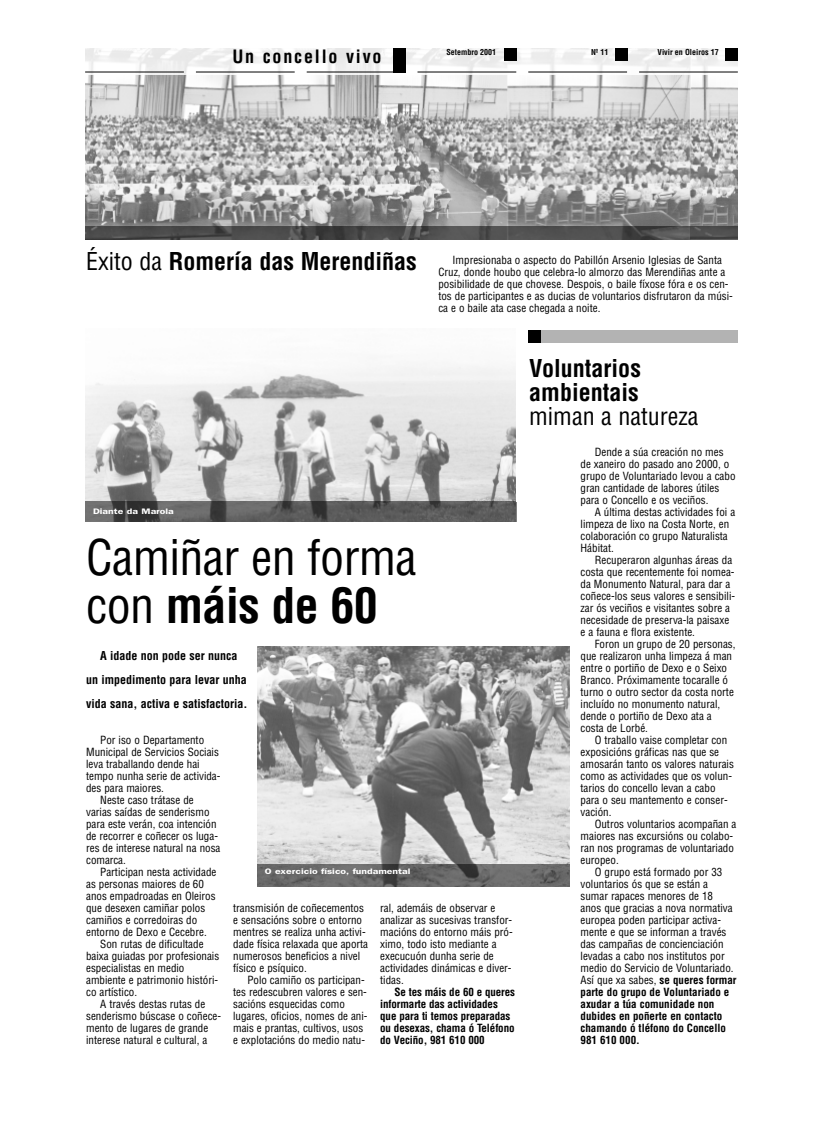
<style>
.page{position:relative;width:823px;height:1134px;background:#fff}
.page>*{position:absolute;margin:0;border:0;box-sizing:border-box;transform-origin:0 0}
.t1{font:condensed 48px/48px "Helvetica";letter-spacing:-.015em;color:#000}
.t2{font:700 condensed 24px/24px "Helvetica";color:#000}
.t3{font:condensed 24px "Helvetica";color:#000}
.t4{font:700 condensed 18px "Helvetica";letter-spacing:.1em;color:#000}
.t5{font:700 condensed 12px/24px "Helvetica";color:#000;text-align:center}
.t6{font:condensed 11px/12px "Helvetica";color:#000}
.t7{font:700 condensed 11px/12px "Helvetica";letter-spacing:-.01em;color:#000}
.t8{font:600 8px "Franklin Gothic";color:#fff;scale:1.3 1}
.t9{font:700 condensed 8px "Helvetica";color:#000}
.s1{font-weight:400}
.s2{font-weight:700}
</style>
<div class="page">
<img style="left:85px;top:75px;width:652px;height:152px">
<img style="left:85px;top:48px;width:652px;height:27px">
<img style="left:85px;top:227px;width:652px;height:12px">
<img style="left:257px;top:646px;width:312px;height:219px">
<img style="left:257px;top:865px;width:312px;height:22px">
<div style="left:528px;top:331px;width:209px;height:12px;background:#b3b3b3"></div>
<div style="left:528px;top:331px;width:12px;height:12px;background:#000"></div>
<div style="left:725px;top:48px;width:12px;height:12px;background:#000"></div>
<div style="left:614px;top:48px;width:12px;height:12px;background:#000"></div>
<div style="left:504px;top:48px;width:12px;height:12px;background:#000"></div>
<hr style="left:417px;top:72px;width:99px;height:1px;background:#000">
<hr style="left:528px;top:72px;width:98px;height:1px;background:#000">
<hr style="left:638px;top:72px;width:99px;height:1px;background:#000">
<hr style="left:306px;top:72px;width:99px;height:1px;background:#000">
<hr style="left:196px;top:72px;width:98px;height:1px;background:#000">
<hr style="left:85px;top:72px;width:99px;height:1px;background:#000">
<div style="left:393px;top:48px;width:12px;height:24px;background:#000"></div>
<img style="left:85px;top:366px;width:430px;height:136px">
<img style="left:85px;top:502px;width:430px;height:20px">
<h3 class="t4" style="left:232px;top:46px;width:150px">Un concello vivo</h3>
<p class="t9" style="left:446px;top:48px;width:51px">Setembro 2001</p>
<p class="t9" style="left:590px;top:48px;width:19px">Nº 11</p>
<p class="t9" style="left:657px;top:48px;width:63px">Vivir en Oleiros 17</p>
<h2 class="t2" style="left:86px;top:250px;width:332px"><span class="s1">Éxito da</span> Romería das Merendiñas</h2>
<p class="t6" style="left:438px;top:254px;width:296px;text-indent:14px">Impresionaba o aspecto do Pabillón Arsenio Iglesias de Santa Cruz, donde houbo que celebra-lo almorzo das Merendiñas ante a posibilidade de que chovese. Despois, o baile fíxose fóra e os cen&shy;tos de participantes e as ducias de voluntarios disfrutaron da músi&shy;ca e o baile ata case chegada a noite.</p>
<p class="t8" style="left:93px;top:506px;width:64px">Diante da Marola</p>
<h1 class="t1" style="left:86px;top:534px;width:332px">Camiñar en forma con <span class="s2">máis de 60</span></h1>
<p class="t5" style="left:86px;top:644px;width:163px">A idade non pode ser nunca<br>un impedimento para levar unha vida sana, activa e satisfactoria.</p>
<p class="t6" style="left:100px;top:734px;width:105px">Por iso o Departamento</p>
<p class="t6" style="left:86px;top:746px;width:134px">Municipal de Servicios Sociais</p>
<p class="t6" style="left:86px;top:758px;width:115px">leva traballando dende hai</p>
<p class="t6" style="left:86px;top:770px;width:136px">tempo nunha serie de activida-</p>
<p class="t6" style="left:86px;top:782px;width:79px">des para maiores.</p>
<p class="t6" style="left:100px;top:794px;width:95px">Neste caso trátase de</p>
<p class="t6" style="left:86px;top:806px;width:125px">varias saídas de senderismo</p>
<p class="t6" style="left:86px;top:818px;width:132px">para este verán, coa intención</p>
<p class="t6" style="left:86px;top:830px;width:133px">de recorrer e coñecer os luga-</p>
<p class="t6" style="left:86px;top:842px;width:136px">res de interese natural na nosa</p>
<p class="t6" style="left:86px;top:854px;width:41px">comarca.</p>
<p class="t6" style="left:100px;top:866px;width:117px">Participan nesta actividade</p>
<p class="t6" style="left:86px;top:878px;width:119px">as personas maiores de 60</p>
<p class="t6" style="left:86px;top:890px;width:131px">anos empadroadas en Oleiros</p>
<p class="t6" style="left:86px;top:902px;width:120px">que desexen camiñar polos</p>
<p class="t6" style="left:86px;top:914px;width:113px">camiños e corredoiras do</p>
<p class="t6" style="left:86px;top:926px;width:122px">entorno de Dexo e Cecebre.</p>
<p class="t6" style="left:100px;top:938px;width:105px">Son rutas de dificultade</p>
<p class="t6" style="left:86px;top:950px;width:135px">baixa guiadas por profesionais</p>
<p class="t6" style="left:86px;top:962px;width:100px">especialistas en medio</p>
<p class="t6" style="left:86px;top:974px;width:133px">ambiente e patrimonio históri-</p>
<p class="t6" style="left:86px;top:986px;width:52px">co artístico.</p>
<p class="t6" style="left:100px;top:998px;width:106px">A través destas rutas de</p>
<p class="t6" style="left:86px;top:1010px;width:136px">senderismo búscase o coñece-</p>
<p class="t6" style="left:86px;top:1022px;width:124px">mento de lugares de grande</p>
<p class="t6" style="left:86px;top:1034px;width:123px">interese natural e cultural, a</p>
<p class="t8" style="left:264px;top:867px;width:114px">O exercicio físico, fundamental</p>
<p class="t6" style="left:233px;top:902px;width:136px">transmisión de coñecementos e sensacións sobre o entorno mentres se realiza unha activi&shy;dade física relaxada que aporta numerosos beneficios a nivel físico e psíquico.</p>
<p class="t6" style="left:233px;top:974px;width:136px;text-indent:14px">Polo camiño os participan&shy;tes redescubren valores e sen&shy;sacións esquecidas como lugares, oficios, nomes de ani&shy;mais e prantas, cultivos, usos e explotacións do medio natu-</p>
<p class="t6" style="left:380px;top:902px;width:134px">ral, ademáis de observar e analizar as sucesivas transfor&shy;macións do entorno máis pró&shy;ximo, todo isto mediante a execucuón dunha serie de actividades dinámicas e diver&shy;tidas.</p>
<p class="t7" style="left:380px;top:986px;width:136px;text-indent:14px">Se tes máis de 60 e queres informarte das actividades que para ti temos preparadas ou desexas, chama ó Teléfono do Veciño, 981 610 000</p>
<h2 class="t2" style="left:529px;top:357px;width:113px">Voluntarios ambientais</h2>
<h2 class="t3" style="left:529px;top:403px;width:171px">miman a natureza</h2>
<p class="t6" style="left:580px;top:446px;width:156px;text-indent:14px">Dende a súa creación no mes de xaneiro do pasado ano 2000, o grupo de Voluntariado levou a cabo gran cantidade de labores útiles para o Concello e os veciños.</p>
<p class="t6" style="left:580px;top:506px;width:156px;text-indent:14px">A última destas actividades foi a limpeza de lixo na Costa Norte, en colaboración co grupo Naturalista<br>Hábitat.</p>
<p class="t6" style="left:580px;top:554px;width:156px;text-indent:14px">Recuperaron algunhas áreas da costa que recentemente foi nomea&shy;da Monumento Natural, para dar a coñece-los seus valores e sensibili&shy;zar ós veciños e visitantes sobre a necesidade de preserva-la paisaxe e a fauna e flora existente.</p>
<p class="t6" style="left:580px;top:638px;width:156px;text-indent:14px">Foron un grupo de 20 personas, que realizaron unha limpeza á man entre o portiño de Dexo e o Seixo<br>Branco. Próximamente tocaralle ó turno o outro sector da costa norte incluído no monumento natural, dende o portiño de Dexo ata a costa de Lorbé.</p>
<p class="t6" style="left:580px;top:734px;width:155px;text-indent:14px">O traballo vaise completar con exposicións gráficas nas que se amosarán tanto os valores naturais como as actividades que os volun&shy;tarios do concello levan a cabo para o seu mantemento e conser&shy;vación.</p>
<p class="t6" style="left:580px;top:818px;width:157px;text-indent:14px">Outros voluntarios acompañan a maiores nas excursións ou colabo&shy;ran nos programas de voluntariado europeo.</p>
<p class="t6" style="left:580px;top:866px;width:157px;text-indent:14px">O grupo está formado por 33 voluntarios ós que se están a sumar rapaces menores de 18 anos que gracias a nova normativa europea poden participar activa&shy;mente e que se informan a través das campañas de concienciación levadas a cabo nos institutos por medio do Servicio de Voluntariado.<br>Así que xa sabes, <span class="s2">se queres formar parte do grupo de Voluntariado e axudar a túa comunidade non dubides en poñerte en contacto chamando ó tléfono do Concello<br>981 610 000.</span></p>
</div>
